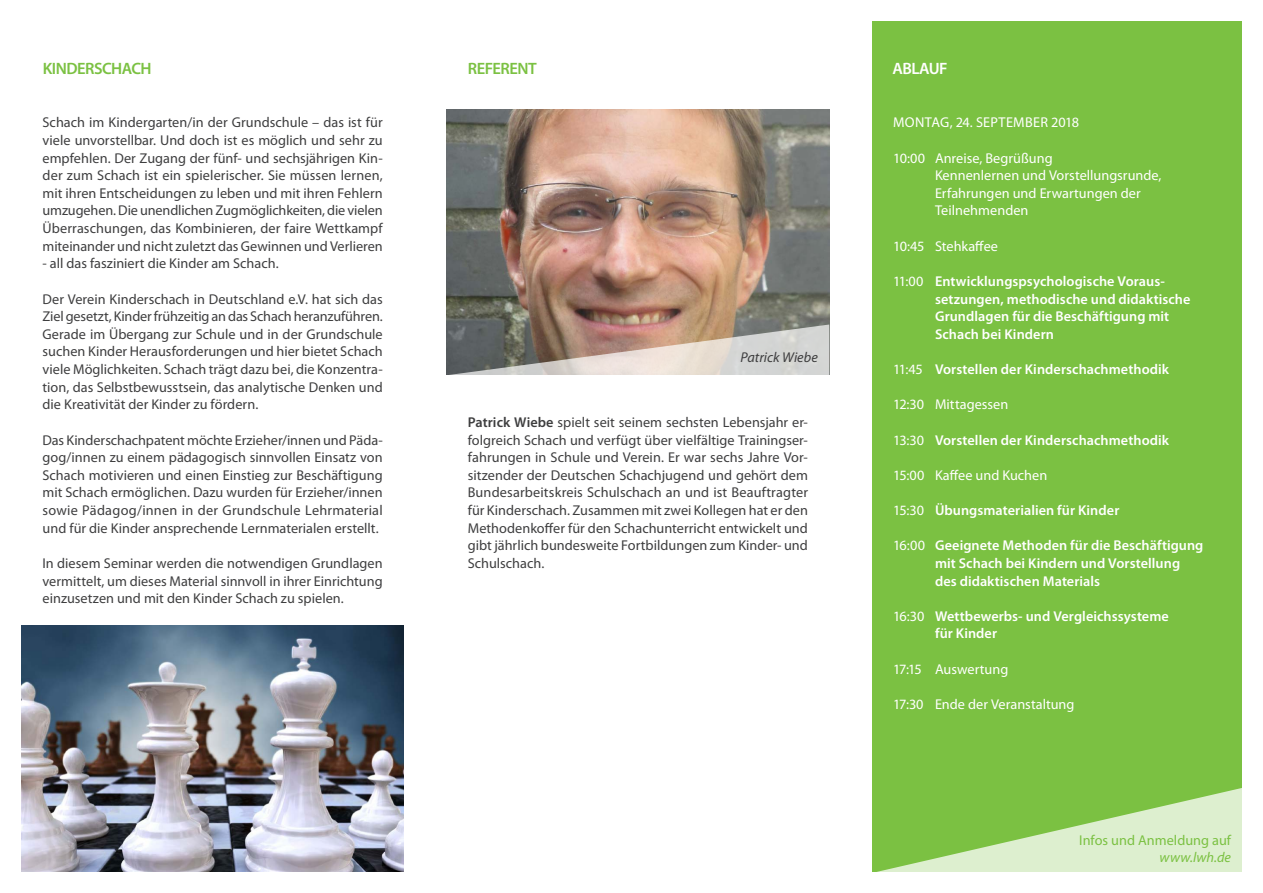
<style>
.page{position:relative;width:1263px;height:893px;background:#fff}
.page>*{position:absolute;margin:0;border:0;box-sizing:border-box;transform-origin:0 0}
.Seitenüberschrift{font:600 16.5px "Myriad Pro";letter-spacing:-.03em;color:#7bc142}
.t1{font:600 16.5px "Myriad Pro";letter-spacing:-.03em;color:#fff}
.t2{font:14.25px/17.7px "Myriad Pro";color:#3e3e3f;text-align:justify}
.t3{font:600 14.25px "Myriad Pro";letter-spacing:.005em;color:#fff}
.t4{font:14.25px "Myriad Pro";letter-spacing:.005em;color:#fff}
.t5{font:14.25px "Myriad Pro";color:#7bc142}
.t6{font:italic 14.25px "Myriad Pro";color:#3e3e3f}
.t7{font:italic 14.25px "Myriad Pro";color:#7bc142}
.s1{font-weight:600}
.s2{font-weight:400}
</style>
<div class="page">
<div style="left:872px;top:21px;width:370px;height:851px;background:#7bc142"></div>
<svg style="left:877px;top:788px;width:365px;height:84px"></svg>
<img style="left:21px;top:625px;width:383px;height:247px">
<img style="left:446px;top:110px;width:383px;height:264px">
<svg style="left:448px;top:324px;width:381px;height:51px;background:#b2a69e"></svg>
<p class="Seitenüberschrift" style="left:43px;top:58px;width:110px">KINDERSCHACH</p>
<p class="t2" style="left:43px;top:113px;width:342px">Schach im Kindergarten/in der Grundschule – das ist für viele unvorstellbar. Und doch ist es möglich und sehr zu empfehlen. Der Zugang der fünf- und sechsjährigen Kin&shy;der zum Schach ist ein spielerischer. Sie müssen lernen, mit ihren Entscheidungen zu leben und mit ihren Fehlern umzugehen. Die unendlichen Zugmöglichkeiten, die vielen Überraschungen, das Kombinieren, der faire Wettkampf miteinander und nicht zuletzt das Gewinnen und Verlieren</p>
<p class="t2" style="left:43px;top:254px;width:238px">- all das fasziniert die Kinder am Schach.</p>
<p class="t2" style="left:43px;top:290px;width:342px">Der Verein Kinderschach in Deutschland e.V. hat sich das Ziel gesetzt, Kinder frühzeitig an das Schach heranzuführen.<br>Gerade im Übergang zur Schule und in der Grundschule suchen Kinder Herausforderungen und hier bietet Schach viele Möglichkeiten. Schach trägt dazu bei, die Konzentra&shy;tion, das Selbstbewusstsein, das analytische Denken und die Kreativität der Kinder zu fördern.</p>
<p class="t2" style="left:43px;top:431px;width:342px">Das Kinderschachpatent möchte Erzieher/innen und Päda-</p>
<p class="t2" style="left:43px;top:448px;width:342px">gog/innen zu einem pädagogisch sinnvollen Einsatz von Schach motivieren und einen Einstieg zur Beschäftigung mit Schach ermöglichen. Dazu wurden für Erzieher/innen sowie Pädagog/innen in der Grundschule Lehrmaterial und für die Kinder ansprechende Lernmaterialen erstellt.</p>
<p class="t2" style="left:43px;top:554px;width:342px">In diesem Seminar werden die notwendigen Grundlagen vermittelt, um dieses Material sinnvoll in ihrer Einrichtung einzusetzen und mit den Kinder Schach zu spielen.</p>
<p class="Seitenüberschrift" style="left:468px;top:58px;width:70px">REFERENT</p>
<p class="t6" style="left:741px;top:349px;width:79px">Patrick Wiebe</p>
<p class="t2" style="left:468px;top:413px;width:342px"><span class="s1">Patrick Wiebe</span> spielt seit seinem sechsten Lebensjahr er&shy;folgreich Schach und verfügt über vielfältige Trainingser&shy;fahrungen in Schule und Verein. Er war sechs Jahre Vor&shy;sitzender der Deutschen Schachjugend und gehört dem Bundesarbeitskreis Schulschach an und ist Beauftragter für Kinderschach. Zusammen mit zwei Kollegen hat er den Methodenkoffer für den Schachunterricht entwickelt und gibt jährlich bundesweite Fortbildungen zum Kinder- und Schulschach.</p>
<p class="t1" style="left:892px;top:58px;width:57px">ABLAUF</p>
<p class="t4" style="left:893px;top:114px;width:187px">MONTAG, 24. SEPTEMBER 2018</p>
<p class="t4" style="left:893px;top:149px;width:161px">10:00 Anreise, Begrüßung</p>
<p class="t4" style="left:935px;top:167px;width:228px">Kennenlernen und Vorstellungsrunde,</p>
<p class="t4" style="left:935px;top:184px;width:207px">Erfahrungen und Erwartungen der</p>
<p class="t4" style="left:935px;top:202px;width:95px">Teilnehmenden</p>
<p class="t4" style="left:893px;top:237px;width:107px">10:45 Stehkaffee</p>
<p class="t3" style="left:893px;top:272px;width:273px"><span class="s2">11:00</span> Entwicklungspsychologische Voraus-</p>
<p class="t3" style="left:935px;top:290px;width:257px">setzungen, methodische und didaktische</p>
<p class="t3" style="left:935px;top:307px;width:236px">Grundlagen für die Beschäftigung mit</p>
<p class="t3" style="left:935px;top:325px;width:120px">Schach bei Kindern</p>
<p class="t3" style="left:893px;top:360px;width:278px"><span class="s2">11:45</span> Vorstellen der Kinderschachmethodik</p>
<p class="t4" style="left:893px;top:396px;width:117px">12:30 Mittagessen</p>
<p class="t3" style="left:893px;top:431px;width:278px"><span class="s2">13:30</span> Vorstellen der Kinderschachmethodik</p>
<p class="t4" style="left:893px;top:466px;width:156px">15:00 Kaffee und Kuchen</p>
<p class="t3" style="left:893px;top:501px;width:228px"><span class="s2">15:30</span> Übungsmaterialien für Kinder</p>
<p class="t3" style="left:893px;top:536px;width:312px"><span class="s2">16:00</span> Geeignete Methoden für die Beschäftigung</p>
<p class="t3" style="left:935px;top:554px;width:247px">mit Schach bei Kindern und Vorstellung</p>
<p class="t3" style="left:935px;top:572px;width:167px">des didaktischen Materials</p>
<p class="t3" style="left:893px;top:607px;width:277px"><span class="s2">16:30</span> Wettbewerbs- und Vergleichssysteme</p>
<p class="t3" style="left:935px;top:625px;width:64px">für Kinder</p>
<p class="t4" style="left:893px;top:660px;width:117px">17:15 Auswertung</p>
<p class="t4" style="left:893px;top:695px;width:183px">17:30 Ende der Veranstaltung</p>
<p class="t5" style="left:1079px;top:831px;width:153px">Infos und Anmeldung auf</p>
<p class="t7" style="left:1159px;top:849px;width:73px">www.lwh.de</p>
</div>
